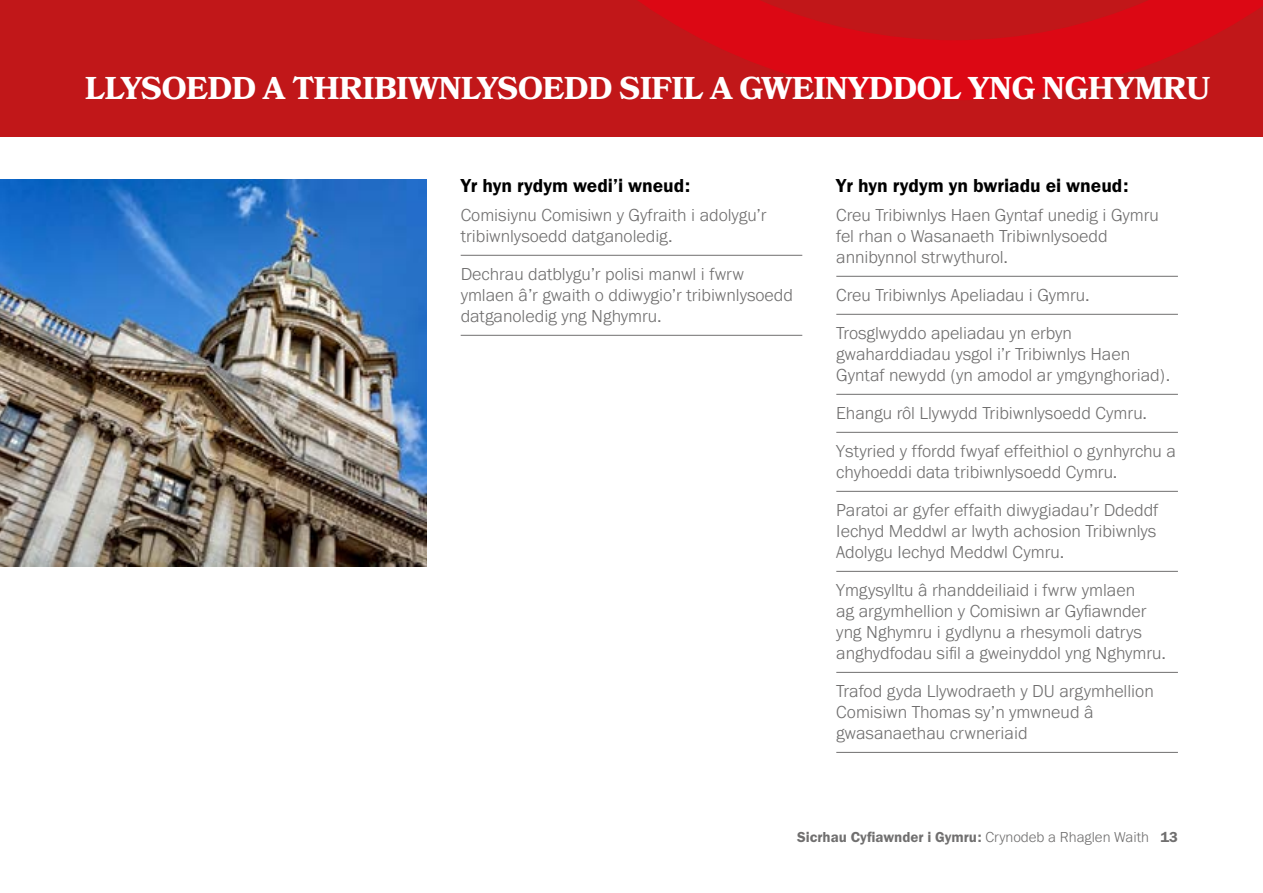
<style>
.page{position:relative;width:1263px;height:893px;background:#fff}
.page>*{position:absolute;margin:0;border:0;box-sizing:border-box;transform-origin:0 0}
.Navy_section_title{font:700 31.5px "Bookmania";letter-spacing:-.01em;color:#fff}
.BBB{font:19.5px "Franklin Gothic URW Dem";color:#000}
.Body_List_Line{font:300 18px/21px "Franklin Gothic URW";color:#706f6f}
.t1{font:15px "Franklin Gothic URW Dem";color:#706f6f}
.s1{font-family:"Franklin Gothic URW";font-weight:300}
</style>
<div class="page">
<div style="left:0;top:0;width:1263px;height:136px;background:#c11719"></div>
<hr style="left:461px;top:255px;width:341px;height:1px;background:#706f6f">
<hr style="left:461px;top:335px;width:341px;height:1px;background:#706f6f">
<hr style="left:836px;top:276px;width:342px;height:1px;background:#706f6f">
<hr style="left:836px;top:314px;width:342px;height:1px;background:#706f6f">
<hr style="left:836px;top:394px;width:342px;height:1px;background:#706f6f">
<hr style="left:836px;top:432px;width:342px;height:1px;background:#706f6f">
<hr style="left:836px;top:491px;width:342px;height:1px;background:#706f6f">
<hr style="left:836px;top:571px;width:342px;height:1px;background:#706f6f">
<hr style="left:836px;top:672px;width:342px;height:1px;background:#706f6f">
<hr style="left:836px;top:752px;width:342px;height:1px;background:#706f6f">
<svg style="left:638px;top:0;width:625px;height:100px"></svg>
<img style="left:0;top:180px;width:427px;height:386px">
<p class="Navy_section_title" style="left:85px;top:70px;width:1127px">LLYSOEDD A THRIBIWNLYSOEDD SIFIL A GWEINYDDOL YNG NGHYMRU</p>
<p class="BBB" style="left:461px;top:173px;width:231px">Yr hyn rydym wedi’i wneud:</p>
<p class="Body_List_Line" style="left:461px;top:204px;width:307px">Comisiynu Comisiwn y Gyfraith i adolygu’r tribiwnlysoedd datganoledig.</p>
<p class="Body_List_Line" style="left:461px;top:263px;width:334px">Dechrau datblygu’r polisi manwl i fwrw ymlaen â’r gwaith o ddiwygio’r tribiwnlysoedd datganoledig yng Nghymru.</p>
<p class="BBB" style="left:836px;top:173px;width:294px">Yr hyn rydym yn bwriadu ei wneud:</p>
<p class="Body_List_Line" style="left:836px;top:204px;width:324px">Creu Tribiwnlys Haen Gyntaf unedig i Gymru fel rhan o Wasanaeth Tribiwnlysoedd annibynnol strwythurol.</p>
<p class="Body_List_Line" style="left:836px;top:284px;width:255px">Creu Tribiwnlys Apeliadau i Gymru.</p>
<p class="Body_List_Line" style="left:836px;top:322px;width:336px">Trosglwyddo apeliadau yn erbyn gwaharddiadau ysgol i’r Tribiwnlys Haen<br>Gyntaf newydd (yn amodol ar ymgynghoriad).</p>
<p class="Body_List_Line" style="left:836px;top:402px;width:312px">Ehangu rôl Llywydd Tribiwnlysoedd Cymru.</p>
<p class="Body_List_Line" style="left:836px;top:441px;width:341px">Ystyried y ffordd fwyaf effeithiol o gynhyrchu a chyhoeddi data tribiwnlysoedd Cymru.</p>
<p class="Body_List_Line" style="left:836px;top:500px;width:324px;text-align:justify">Paratoi ar gyfer effaith diwygiadau’r Ddeddf Iechyd Meddwl ar lwyth achosion Tribiwnlys Adolygu Iechyd Meddwl Cymru.</p>
<p class="Body_List_Line" style="left:836px;top:580px;width:331px">Ymgysylltu â rhanddeiliaid i fwrw ymlaen<br>ag argymhellion y Comisiwn ar Gyfiawnder yng Nghymru i gydlynu a rhesymoli datrys anghydfodau sifil a gweinyddol yng Nghymru.</p>
<p class="Body_List_Line" style="left:836px;top:681px;width:319px">Trafod gyda Llywodraeth y DU argymhellion<br>Comisiwn Thomas sy’n ymwneud â gwasanaethau crwneriaid</p>
<p class="t1" style="left:797px;top:828px;width:382px">Sicrhau Cyfiawnder i Gymru: <span class="s1">Crynodeb a Rhaglen Waith</span> 13</p>
</div>
